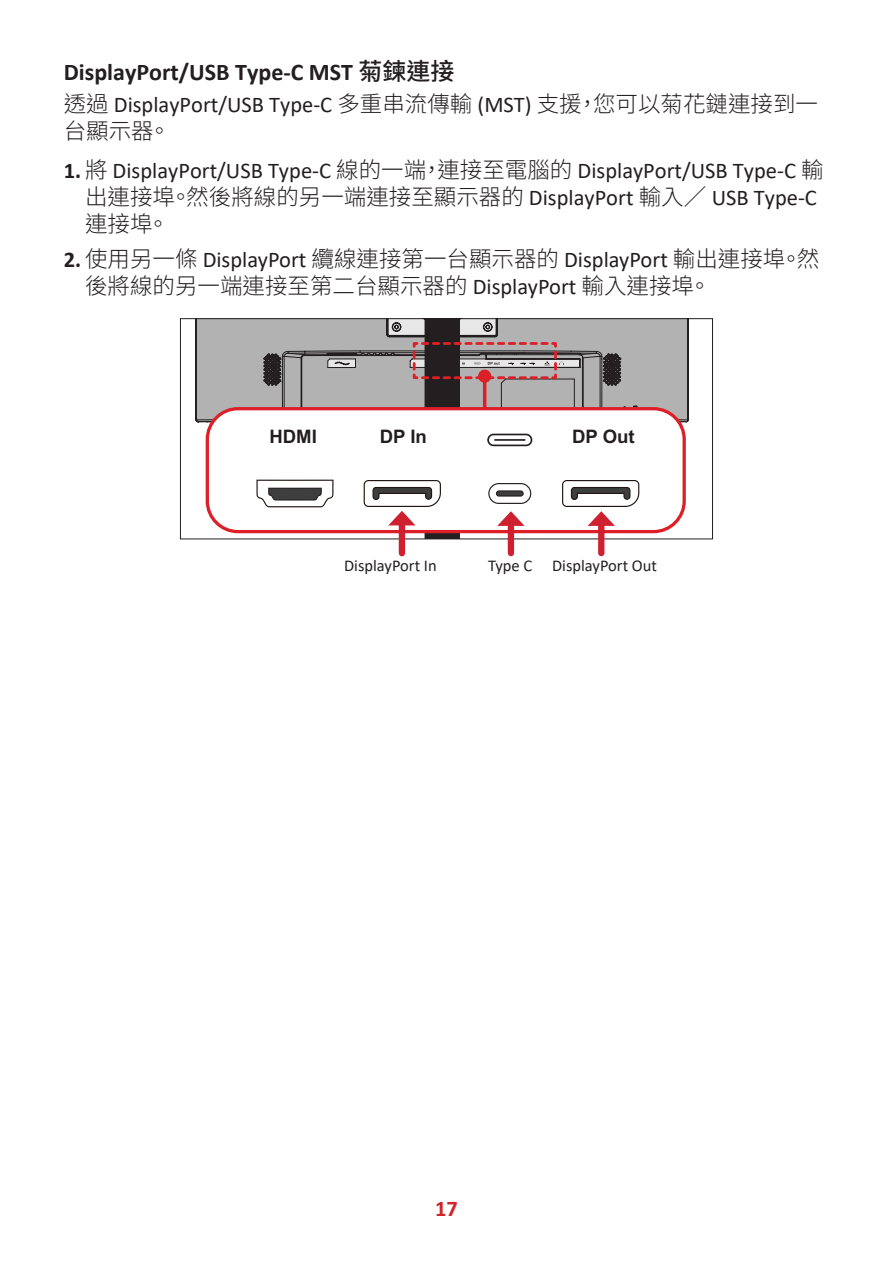
<style>
.page{position:relative;width:893px;height:1263px;background:#fff}
.page>*{position:absolute;margin:0;border:0;box-sizing:border-box;transform-origin:0 0}
.t1{font:700 24px "Calibri";color:#231f20}
.t2{font:300 22.5px/27px "Noto Sans TC";color:#231f20}
.t3{font:22.5px "Calibri";color:#231f20}
.t4{font:700 22.5px "Calibri";color:#d1232a}
.t5{font:700 18.6px "Arial";color:#231f20}
.t6{font:16.5px "Calibri";color:#231f20}
.s1{font-family:"Noto Sans TC";font-weight:500}
.s2{font-family:"Noto Sans TC";font-weight:300}
.s3{font-weight:700}
.s4{font-family:"Calibri";font-weight:400}
.s5{font-family:"Calibri";font-weight:700}
</style>
<div class="page">
<div style="left:399px;top:520px;width:6px;height:33px;background:#cf202f"></div>
<div style="left:598px;top:520px;width:6px;height:33px;background:#cf202f"></div>
<div style="left:508px;top:520px;width:6px;height:33px;background:#cf202f"></div>
<svg style="left:196px;top:319px;width:492px;height:220px"></svg>
<p class="t1" style="left:64px;top:55px;width:392px">DisplayPort/USB Type-C MST <span class="s1">菊鍊連接</span></p>
<p class="t3" style="left:64px;top:89px;width:756px"><span class="s2">透過</span> DisplayPort/USB Type-C <span class="s2">多重串流傳輸</span> (MST) <span class="s2">支援，您可以菊花鏈連接到一</span></p>
<p class="t2" style="left:64px;top:118px;width:108px">台顯示器。</p>
<p class="t3" style="left:64px;top:155px;width:761px"><span class="s3">1.</span> <span class="s2">將</span> DisplayPort/USB Type-C <span class="s2">線的一端，連接至電腦的</span> DisplayPort/USB Type-C <span class="s2">輸</span></p>
<p class="t2" style="left:85px;top:184px;width:733px">出連接埠。然後將線的另一端連接至顯示器的 <span class="s4">DisplayPort</span> 輸入／ <span class="s4">USB Type-C</span>連接埠。</p>
<p class="t2" style="left:85px;top:246px;width:736px;text-indent:-21px"><span class="s5">2.</span> 使用另一條 <span class="s4">DisplayPort</span> 纜線連接第一台顯示器的 <span class="s4">DisplayPort</span> 輸出連接埠。然後將線的另一端連接至第二台顯示器的 <span class="s4">DisplayPort</span> 輸入連接埠。</p>
<p class="t5" style="left:269px;top:424px;width:49px">HDMI</p>
<p class="t5" style="left:380px;top:424px;width:49px">DP In</p>
<p class="t5" style="left:572px;top:424px;width:64px">DP Out</p>
<p class="t6" style="left:344px;top:554px;width:94px">DisplayPort In</p>
<p class="t6" style="left:488px;top:554px;width:170px">Type C DisplayPort Out</p>
<p class="t4" style="left:435px;top:1193px;width:24px">17</p>
</div>
